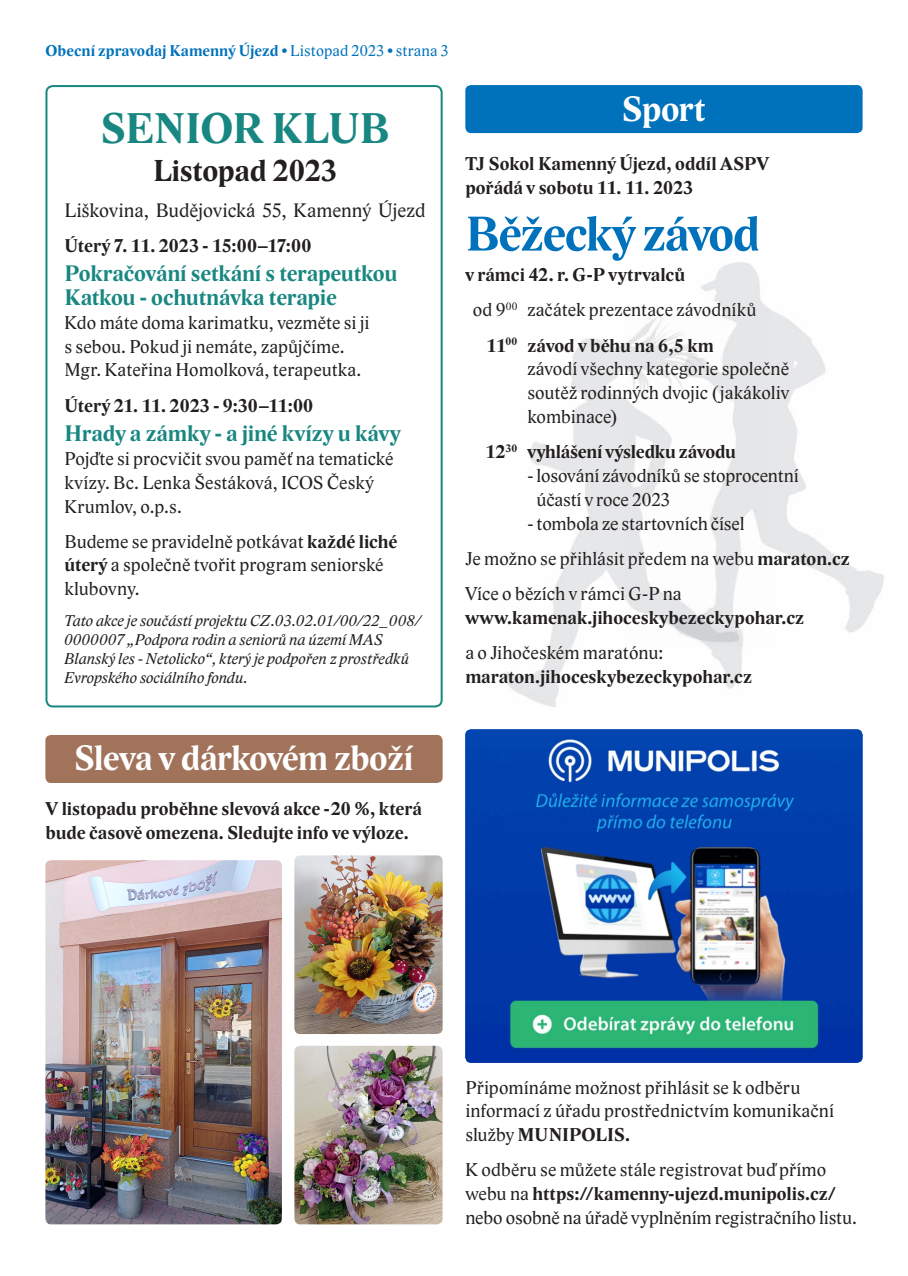
<style>
.page{position:relative;width:908px;height:1276px;background:#fff}
.page>*{position:absolute;margin:0;border:0;box-sizing:border-box;transform-origin:0 0}
.t1{font:700 50px "Lido STF";letter-spacing:-.025em;color:#0072bc}
.t2{font:700 44px "Lido STF";color:#188781}
.t3{font:700 36px "Lido STF";letter-spacing:-.02em;color:#fff}
.t4{font:700 31px "Lido STF";letter-spacing:-.01em;color:#231f20}
.t5{font:700 23px/23.8px "Lido STF";letter-spacing:-.005em;color:#188781}
.t6{font:20px "Lido STF";color:#231f20}
.t7{font:19px/23.8px "Lido STF";letter-spacing:.005em;color:#231f20}
.t8{font:700 19px/23.8px "Lido STF";color:#231f20}
.t9{font:italic 16px/19.2px "Lido STF";color:#231f20}
.t10{font:700 16px "Lido STF";letter-spacing:.01em;color:#0072bc}
.s1{font-weight:400}
.s2{font-weight:700}
</style>
<div class="page">
<img style="left:701px;top:262px;width:183px;height:371px">
<img style="left:503px;top:309px;width:267px;height:398px">
<div style="left:45px;top:85px;width:397px;height:622px;border:2px solid #188781;border-radius:7px"></div>
<div style="left:465px;top:85px;width:397px;height:48px;background:#0072bc;border-radius:6px"></div>
<div style="left:45px;top:735px;width:397px;height:48px;background:#a1735b;border-radius:6px"></div>
<img style="left:45px;top:860px;width:237px;height:364px">
<img style="left:294px;top:855px;width:148px;height:179px">
<img style="left:465px;top:729px;width:397px;height:333px">
<img style="left:294px;top:1045px;width:148px;height:179px">
<p class="t10" style="left:45px;top:43px;width:404px">Obecní zpravodaj Kamenný Újezd <span class="s1">• Listopad 2023 • strana 3</span></p>
<h2 class="t2" style="left:100px;top:105px;width:52px">Senio</h2>
<h2 class="t2" style="left:232px;top:105px;width:69px">r klub</h2>
<h3 class="t4" style="left:153px;top:155px;width:185px">Listopad 2023</h3>
<p class="t6" style="left:64px;top:199px;width:362px">Liškovina, Budějovická 55, Kamenný Újezd</p>
<p class="t8" style="left:64px;top:234px;width:248px">Úterý 7. 11. 2023 - 15:00–17:00</p>
<p class="t5" style="left:64px;top:262px;width:334px">Pokračování setkání s terapeutkou<br>Katkou - ochutnávka terapie</p>
<p class="t7" style="left:64px;top:311px;width:306px">Kdo máte doma karimatku, vezměte si ji s sebou. Pokud ji nemáte, zapůjčíme.<br>Mgr. Kateřina Homolková, terapeutka.</p>
<p class="t8" style="left:64px;top:394px;width:250px">Úterý 21. 11. 2023 - 9:30–11:00</p>
<p class="t5" style="left:64px;top:422px;width:337px">Hrady a zámky - a jiné kvízy u kávy</p>
<p class="t7" style="left:64px;top:447px;width:330px">Pojďte si procvičit svou paměť na tematické kvízy. Bc. Lenka Šestáková, ICOS Český<br>Krumlov, o.p.s.</p>
<p class="t7" style="left:64px;top:530px;width:334px">Budeme se pravidelně potkávat <span class="s2">každé liché úterý</span> a společně tvořit program seniorské klubovny.</p>
<p class="t9" style="left:64px;top:611px;width:358px">Tato akce je součástí projektu CZ.03.02.01/00/22_008/ 0000007 „Podpora rodin a seniorů na území MAS Blanský les - Netolicko“, který je podpořen z prostředků Evropského sociálního fondu.</p>
<h3 class="t3" style="left:621px;top:89px;width:85px">Sport</h3>
<p class="t8" style="left:465px;top:152px;width:305px">TJ Sokol Kamenný Újezd, oddíl ASPV pořádá v sobotu 11. 11. 2023</p>
<h1 class="t1" style="left:465px;top:207px;width:296px">Běžecký závod</h1>
<p class="t8" style="left:465px;top:263px;width:221px">v rámci 42. r. G-P vytrvalců</p>
<p class="t7" style="left:472px;top:298px;width:285px">od 9<sup>00</sup> začátek prezentace závodníků</p>
<p class="t8" style="left:486px;top:334px;width:229px">11<sup>00</sup> závod v běhu na 6,5 km</p>
<p class="t7" style="left:527px;top:357px;width:263px;text-align:justify">závodí všechny kategorie společně soutěž rodinných dvojic (jakákoliv kombinace)</p>
<p class="t8" style="left:485px;top:440px;width:252px">12<sup>30</sup> vyhlášení výsledku závodu</p>
<p class="t7" style="left:536px;top:464px;width:263px;text-indent:-9px">- losování závodníků se stoprocentní účastí v roce 2023</p>
<p class="t7" style="left:465px;top:511px;width:24px">-</p>
<p class="t7" style="left:465px;top:506px;width:386px;line-height:35.2px;text-indent:71px">tombola ze startovních čísel<br>Je možno se přihlásit předem na webu <span class="s2">maraton.cz<br></span>Více o bězích v rámci G-P na</p>
<p class="t8" style="left:465px;top:606px;width:340px">www.kamenak.jihoceskybezeckypohar.cz</p>
<p class="t7" style="left:465px;top:641px;width:199px">a o Jihočeském maratónu:</p>
<p class="t8" style="left:465px;top:664px;width:288px">maraton.jihoceskybezeckypohar.cz</p>
<h3 class="t3" style="left:74px;top:739px;width:341px">Sleva v dárkovém zboží</h3>
<p class="t8" style="left:45px;top:797px;width:378px">V listopadu proběhne slevová akce -20 %, která bude časově omezena. Sledujte info ve výloze.</p>
<p class="t7" style="left:465px;top:1075px;width:370px">Připomínáme možnost přihlásit se k odběru informací z úřadu prostřednictvím komunikační služby <span class="s2">MUNIPOLIS.</span></p>
<p class="t7" style="left:465px;top:1158px;width:393px">K odběru se můžete stále registrovat buď přímo webu na <span class="s2">https://kamenny-ujezd.munipolis.cz/ </span>nebo osobně na úřadě vyplněním registračního listu.</p>
</div>
